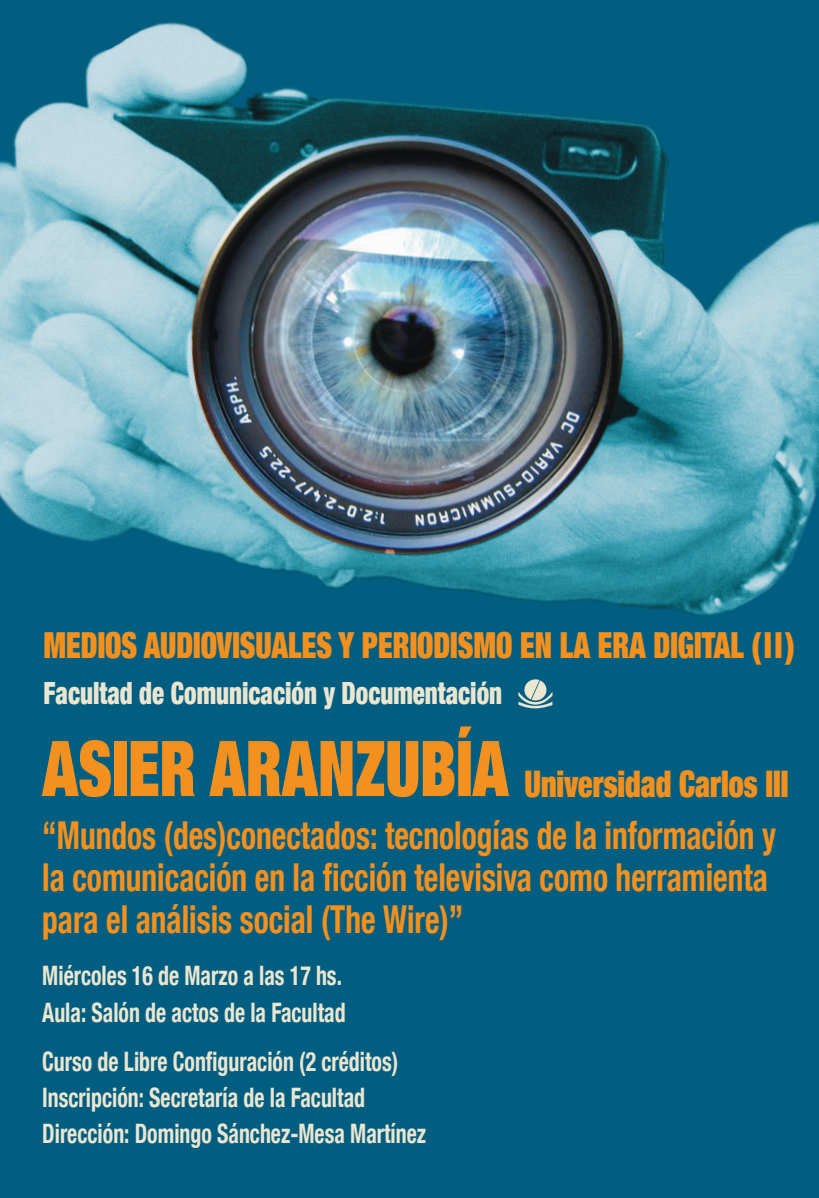
<style>
.page{position:relative;width:819px;height:1198px;background:#025e80}
.page>*{position:absolute;margin:0;border:0;box-sizing:border-box;transform-origin:0 0}
.t1{font:900 condensed 77px "Helvetica Neue LT Com";color:#f4901e;scale:.82 1}
.t2{font:700 condensed 38.5px/42px "Helvetica Neue LT Com";color:#f4901e;scale:.82 1}
.t3{font:900 condensed 36.66px "Helvetica Neue LT Com";color:#f4901e;scale:.82 1}
.t4{font:900 condensed 35.88px "Helvetica Neue LT Com";color:#f4901e;scale:.82 1}
.t5{font:900 condensed 30.62px "Helvetica Neue LT Com";color:#ebe6d1;scale:.82 1}
.t6{font:700 condensed 26.78px/35.9px "Helvetica Neue LT Com";color:#ebe6d1;scale:.82 1}
</style>
<div class="page">
<img style="left:0;top:22px;width:819px;height:593px">
<svg style="left:518px;top:679px;width:34px;height:29px"></svg>
<h3 class="t4" style="left:43px;top:622px;width:917px">MEDIOS AUDIOVISUALES Y PERIODISMO EN LA ERA DIGITAL (II)</h3>
<p class="t5" style="left:43px;top:675px;width:561px">Facultad de Comunicación y Documentación</p>
<h1 class="t1" style="left:42px;top:720px;width:570px">ASIER ARANZUBÍA</h1>
<h2 class="t2" style="left:42px;top:814px;width:896px">“Mundos (des)conectados: tecnologías de la información y la comunicación en la ficción televisiva como herramienta para el análisis social (The Wire)”</h2>
<p class="t6" style="left:42px;top:957px;width:371px;line-height:36.5px">Miércoles 16 de Marzo a las 17 hs.<br>Aula: Salón de actos de la Facultad</p>
<p class="t6" style="left:42px;top:1044px;width:469px">Curso de Libre Configuración (2 créditos)<br>Inscripción: Secretaría de la Facultad<br>Dirección: Domingo Sánchez-Mesa Martínez</p>
<h3 class="t3" style="left:524px;top:760px;width:323px">Universidad Carlos III</h3>
</div>
